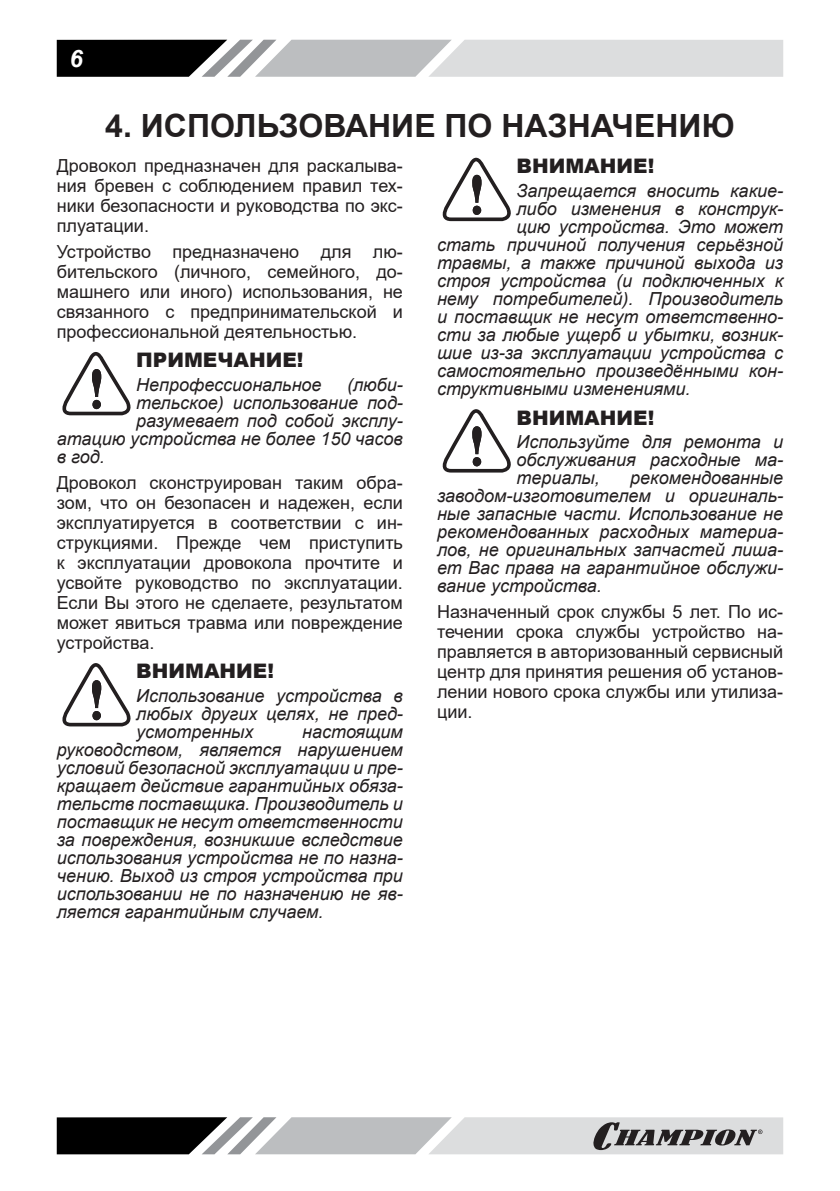
<style>
.page{position:relative;width:840px;height:1191px;background:#fff}
.page>*{position:absolute;margin:0;border:0;box-sizing:border-box;transform-origin:0 0}
.t1{font:700 32px "Arial";color:#231f20}
.t2{font:italic 700 24px "Arial";color:#fff}
.t3{font:900 20px "Arial";color:#231f20}
.t4{font:italic 18px/18px "Arial";color:#231f20;text-align:justify}
.t5{font:18px/20px "Arial";color:#231f20;text-align:justify}
</style>
<div class="page">
<svg style="left:57px;top:40px;width:725px;height:37px;background:#a7a8a9"></svg>
<svg style="left:57px;top:1117px;width:725px;height:37px;background:#9c9c9d"></svg>
<svg style="left:62px;top:352px;width:69px;height:63px"></svg>
<svg style="left:62px;top:663px;width:69px;height:63px"></svg>
<svg style="left:442px;top:158px;width:69px;height:63px"></svg>
<svg style="left:442px;top:409px;width:69px;height:63px"></svg>
<h2 class="t2" style="left:70px;top:50px;width:15px">6</h2>
<h1 class="t1" style="left:105px;top:103px;width:630px">4. ИСПОЛЬЗОВАНИЕ ПО НАЗНАЧЕНИЮ</h1>
<p class="t5" style="left:57px;top:155px;width:347px">Дровокол предназначен для раскалыва&shy;ния бревен с соблюдением правил тех&shy;ники безопасности и руководства по экс&shy;плуатации.</p>
<p class="t5" style="left:57px;top:241px;width:347px">Устройство предназначено для лю&shy;бительского (личного, семейного, до&shy;машнего или иного) использования, не связанного с предпринимательской и профессиональной деятельностью.</p>
<p class="t3" style="left:136px;top:346px;width:169px">ПРИМЕЧАНИЕ!</p>
<p class="t4" style="left:136px;top:376px;width:187px">Непрофессиональное</p>
<p class="t4" style="left:347px;top:376px;width:57px">(люби-</p>
<p class="t4" style="left:136px;top:394px;width:268px">тельское) использование под-</p>
<p class="t4" style="left:136px;top:412px;width:268px">разумевает под собой эксплу-</p>
<p class="t4" style="left:57px;top:430px;width:347px">атацию устройства не более 150 часов</p>
<p class="t4" style="left:57px;top:448px;width:50px">в год.</p>
<p class="t5" style="left:57px;top:472px;width:347px">Дровокол сконструирован таким обра&shy;зом, что он безопасен и надежен, если эксплуатируется в соответствии с ин&shy;струкциями. Прежде чем приступить к эксплуатации дровокола прочтите и усвойте руководство по эксплуатации.<br>Если Вы этого не сделаете, результатом может явиться травма или повреждение устройства.</p>
<p class="t3" style="left:136px;top:657px;width:139px">ВНИМАНИЕ!</p>
<p class="t4" style="left:136px;top:687px;width:268px">Использование устройства в любых других целях, не пред&shy;усмотренных</p>
<p class="t3" style="left:516px;top:151px;width:139px">ВНИМАНИЕ!</p>
<p class="t4" style="left:516px;top:182px;width:268px">Запрещается вносить какие-</p>
<p class="t4" style="left:516px;top:200px;width:268px">либо изменения в конструк-</p>
<p class="t4" style="left:516px;top:218px;width:268px">цию устройства. Это может</p>
<p class="t4" style="left:437px;top:236px;width:347px">стать причиной получения серьёзной</p>
<p class="t4" style="left:437px;top:254px;width:347px">травмы, а также причиной выхода из</p>
<p class="t4" style="left:437px;top:272px;width:347px">строя устройства (и подключенных к</p>
<p class="t4" style="left:437px;top:290px;width:347px">нему потребителей). Производитель</p>
<p class="t4" style="left:437px;top:308px;width:347px">и поставщик не несут ответственно-</p>
<p class="t4" style="left:437px;top:326px;width:347px">сти за любые ущерб и убытки, возник-</p>
<p class="t4" style="left:437px;top:344px;width:347px">шие из-за эксплуатации устройства с</p>
<p class="t4" style="left:437px;top:362px;width:347px">самостоятельно произведёнными кон-</p>
<p class="t4" style="left:437px;top:380px;width:255px">структивными изменениями.</p>
<p class="t3" style="left:516px;top:403px;width:139px">ВНИМАНИЕ!</p>
<p class="t4" style="left:516px;top:433px;width:268px">Используйте для ремонта и обслуживания расходные ма&shy;териалы,</p>
<p class="t4" style="left:437px;top:469px;width:347px;text-indent:193px">рекомендованные заводом-изготовителем и оригиналь&shy;ные запасные части. Использование не рекомендованных расходных материа&shy;лов, не оригинальных запчастей лиша&shy;ет Вас права на гарантийное обслужи&shy;вание устройства.</p>
<p class="t5" style="left:437px;top:601px;width:347px">Назначенный срок службы 5 лет. По ис&shy;течении срока службы устройство на&shy;правляется в авторизованный сервисный центр для принятия решения об установ&shy;лении нового срока службы или утилиза&shy;ции.</p>
<p class="t4" style="left:57px;top:723px;width:347px;text-indent:245px">настоящим руководством, является нарушением условий безопасной эксплуатации и пре&shy;кращает действие гарантийных обяза&shy;тельств поставщика. Производитель и поставщик не несут ответственности за повреждения, возникшие вследствие использования устройства не по назна&shy;чению. Выход из строя устройства при использовании не по назначению не яв&shy;ляется гарантийным случаем.</p>
</div>
